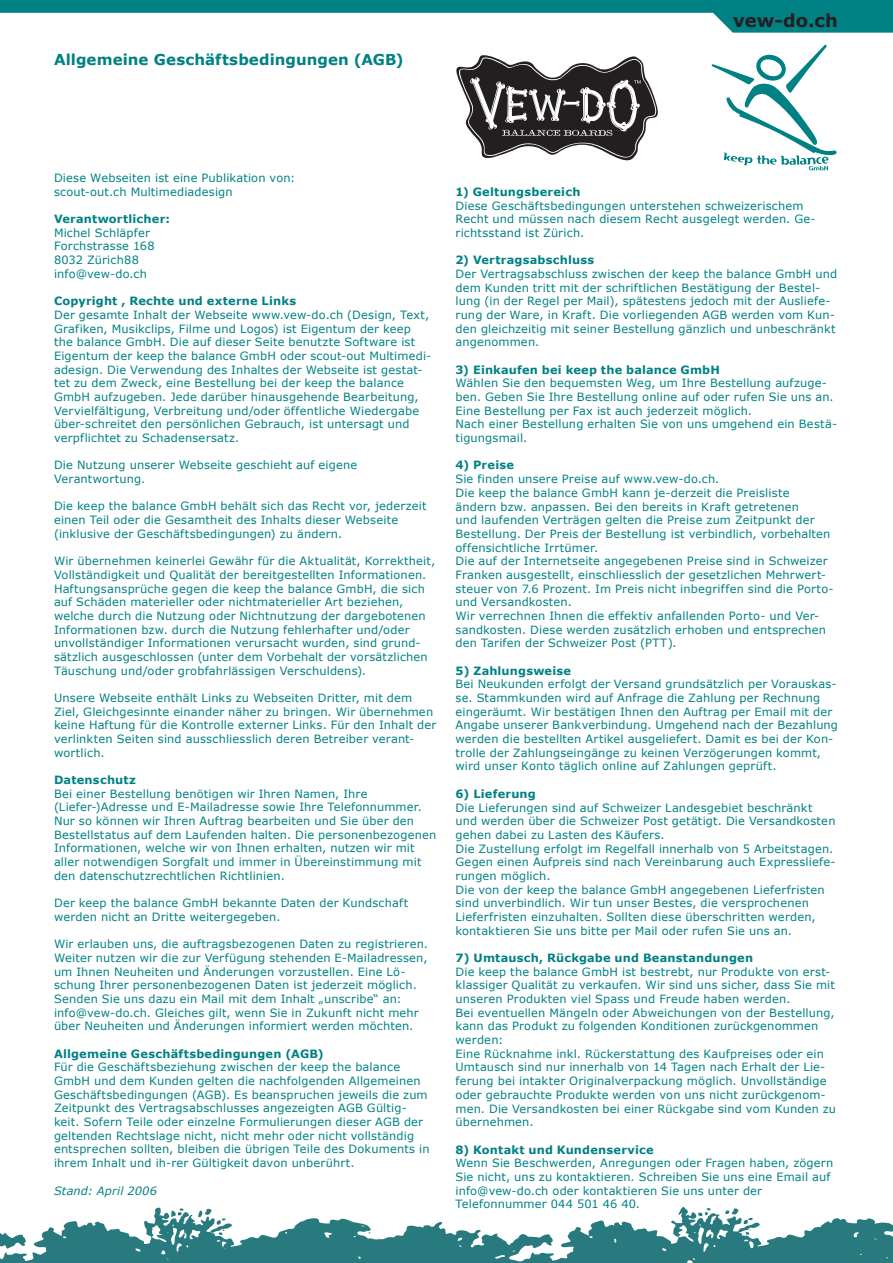
<style>
.page{position:relative;width:893px;height:1263px;background:#fff}
.page>*{position:absolute;margin:0;border:0;box-sizing:border-box;transform-origin:0 0}
.t1{font:700 18px "Verdana";color:#231f20}
.t2{font:700 15px "Verdana";letter-spacing:.005em;color:#008184}
.t3{font:11.4px/13.6px "Verdana";letter-spacing:.015em;color:#008184}
.t4{font:700 11.4px "Verdana";letter-spacing:.015em;color:#008184}
.t5{font:italic 11.4px "Verdana";letter-spacing:.015em;color:#008184}
</style>
<div class="page">
<svg style="left:0;top:0;width:893px;height:33px"></svg>
<svg style="left:0;top:1207px;width:893px;height:56px;fill:#297a7e"></svg>
<svg style="left:170px;top:1208px;width:14px;height:12px"></svg>
<svg style="left:198px;top:1208px;width:34px;height:27px"></svg>
<svg style="left:724px;top:1208px;width:30px;height:27px"></svg>
<svg style="left:698px;top:1208px;width:13px;height:9px"></svg>
<svg style="left:712px;top:45px;width:125px;height:125px"></svg>
<svg style="left:456px;top:55px;width:202px;height:106px"></svg>
<h2 class="t2" style="left:54px;top:50px;width:351px">Allgemeine Geschäftsbedingungen (AGB)</h2>
<h1 class="t1" style="left:733px;top:9px;width:106px">vew-do.ch</h1>
<p class="t3" style="left:54px;top:171px;width:243px">Diese Webseiten ist eine Publikation von: scout-out.ch Multimediadesign</p>
<p class="t4" style="left:54px;top:212px;width:117px">Verantwortlicher:</p>
<p class="t3" style="left:54px;top:225px;width:102px">Michel Schläpfer<br>Forchstrasse 168<br>8032 Zürich88 info@vew-do.ch</p>
<p class="t4" style="left:54px;top:294px;width:244px">Copyright , Rechte und externe Links</p>
<p class="t3" style="left:54px;top:308px;width:379px">Der gesamte Inhalt der Webseite www.vew-do.ch (Design, Text, Grafiken, Musikclips, Filme und Logos) ist Eigentum der keep the balance GmbH. Die auf dieser Seite benutzte Software ist Eigentum der keep the balance GmbH oder scout-out Multimedi&shy;adesign. Die Verwendung des Inhaltes der Webseite ist gestat&shy;tet zu dem Zweck, eine Bestellung bei der keep the balance GmbH aufzugeben. Jede darüber hinausgehende Bearbeitung, Vervielfältigung, Verbreitung und/oder öffentliche Wiedergabe über-schreitet den persönlichen Gebrauch, ist untersagt und verpflichtet zu Schadensersatz.</p>
<p class="t3" style="left:54px;top:458px;width:305px">Die Nutzung unserer Webseite geschieht auf eigene<br>Verantwortung.</p>
<p class="t3" style="left:54px;top:499px;width:374px">Die keep the balance GmbH behält sich das Recht vor, jederzeit einen Teil oder die Gesamtheit des Inhalts dieser Webseite (inklusive der Geschäftsbedingungen) zu ändern.</p>
<p class="t3" style="left:54px;top:554px;width:383px">Wir übernehmen keinerlei Gewähr für die Aktualität, Korrektheit, Vollständigkeit und Qualität der bereitgestellten Informationen.<br>Haftungsansprüche gegen die keep the balance GmbH, die sich auf Schäden materieller oder nichtmaterieller Art beziehen, welche durch die Nutzung oder Nichtnutzung der dargebotenen Informationen bzw. durch die Nutzung fehlerhafter und/oder unvollständiger Informationen verursacht wurden, sind grund&shy;sätzlich ausgeschlossen (unter dem Vorbehalt der vorsätzlichen Täuschung und/oder grobfahrlässigen Verschuldens).</p>
<p class="t3" style="left:54px;top:691px;width:384px">Unsere Webseite enthält Links zu Webseiten Dritter, mit dem Ziel, Gleichgesinnte einander näher zu bringen. Wir übernehmen keine Haftung für die Kontrolle externer Links. Für den Inhalt der verlinkten Seiten sind ausschliesslich deren Betreiber verant&shy;wortlich.</p>
<p class="t4" style="left:54px;top:773px;width:83px">Datenschutz</p>
<p class="t3" style="left:54px;top:786px;width:384px">Bei einer Bestellung benötigen wir Ihren Namen, Ihre (Liefer-)Adresse und E-Mailadresse sowie Ihre Telefonnummer.<br>Nur so können wir Ihren Auftrag bearbeiten und Sie über den Bestellstatus auf dem Laufenden halten. Die personenbezogenen Informationen, welche wir von Ihnen erhalten, nutzen wir mit aller notwendigen Sorgfalt und immer in Übereinstimmung mit den datenschutzrechtlichen Richtlinien.</p>
<p class="t3" style="left:54px;top:896px;width:356px">Der keep the balance GmbH bekannte Daten der Kundschaft werden nicht an Dritte weitergegeben.</p>
<p class="t3" style="left:54px;top:937px;width:375px">Wir erlauben uns, die auftragsbezogenen Daten zu registrieren.<br>Weiter nutzen wir die zur Verfügung stehenden E-Mailadressen, um Ihnen Neuheiten und Änderungen vorzustellen. Eine Lö&shy;schung Ihrer personenbezogenen Daten ist jederzeit möglich.<br>Senden Sie uns dazu ein Mail mit dem Inhalt „unscribe“ an: info@vew-do.ch. Gleiches gilt, wenn Sie in Zukunft nicht mehr über Neuheiten und Änderungen informiert werden möchten.</p>
<p class="t4" style="left:54px;top:1046px;width:271px">Allgemeine Geschäftsbedingungen (AGB)</p>
<p class="t3" style="left:54px;top:1060px;width:377px">Für die Geschäftsbeziehung zwischen der keep the balance GmbH und dem Kunden gelten die nachfolgenden Allgemeinen Geschäftsbedingungen (AGB). Es beanspruchen jeweils die zum Zeitpunkt des Vertragsabschlusses angezeigten AGB Gültig&shy;keit. Sofern Teile oder einzelne Formulierungen dieser AGB der geltenden Rechtslage nicht, nicht mehr oder nicht vollständig entsprechen sollten, bleiben die übrigen Teile des Dokuments in ihrem Inhalt und ih-rer Gültigkeit davon unberührt.</p>
<p class="t5" style="left:54px;top:1183px;width:104px">Stand: April 2006</p>
<p class="t4" style="left:455px;top:184px;width:126px">1) Geltungsbereich</p>
<p class="t3" style="left:455px;top:198px;width:362px">Diese Geschäftsbedingungen unterstehen schweizerischem<br>Recht und müssen nach diesem Recht ausgelegt werden. Ge&shy;richtsstand ist Zürich.</p>
<p class="t4" style="left:455px;top:253px;width:140px">2) Vertragsabschluss</p>
<p class="t3" style="left:455px;top:267px;width:383px">Der Vertragsabschluss zwischen der keep the balance GmbH und dem Kunden tritt mit der schriftlichen Bestätigung der Bestel&shy;lung (in der Regel per Mail), spätestens jedoch mit der Ausliefe&shy;rung der Ware, in Kraft. Die vorliegenden AGB werden vom Kun&shy;den gleichzeitig mit seiner Bestellung gänzlich und unbeschränkt angenommen.</p>
<p class="t4" style="left:455px;top:362px;width:266px">3) Einkaufen bei keep the balance GmbH</p>
<p class="t3" style="left:455px;top:376px;width:383px">Wählen Sie den bequemsten Weg, um Ihre Bestellung aufzuge&shy;ben. Geben Sie Ihre Bestellung online auf oder rufen Sie uns an.<br>Eine Bestellung per Fax ist auch jederzeit möglich.<br>Nach einer Bestellung erhalten Sie von uns umgehend ein Bestä&shy;tigungsmail.</p>
<p class="t4" style="left:455px;top:458px;width:60px">4) Preise</p>
<p class="t3" style="left:455px;top:472px;width:380px">Sie finden unsere Preise auf www.vew-do.ch.<br>Die keep the balance GmbH kann je-derzeit die Preisliste<br>ändern bzw. anpassen. Bei den bereits in Kraft getretenen<br>und laufenden Verträgen gelten die Preise zum Zeitpunkt der Bestellung. Der Preis der Bestellung ist verbindlich, vorbehalten offensichtliche Irrtümer.<br>Die auf der Internetseite angegebenen Preise sind in Schweizer Franken ausgestellt, einschliesslich der gesetzlichen Mehrwert&shy;steuer von 7.6 Prozent. Im Preis nicht inbegriffen sind die Porto&shy;und Versandkosten.<br>Wir verrechnen Ihnen die effektiv anfallenden Porto- und Ver&shy;sandkosten. Diese werden zusätzlich erhoben und entsprechen den Tarifen der Schweizer Post (PTT).</p>
<p class="t4" style="left:455px;top:663px;width:117px">5) Zahlungsweise</p>
<p class="t3" style="left:455px;top:677px;width:384px">Bei Neukunden erfolgt der Versand grundsätzlich per Vorauskas&shy;se. Stammkunden wird auf Anfrage die Zahlung per Rechnung eingeräumt. Wir bestätigen Ihnen den Auftrag per Email mit der Angabe unserer Bankverbindung. Umgehend nach der Bezahlung werden die bestellten Artikel ausgeliefert. Damit es bei der Kon&shy;trolle der Zahlungseingänge zu keinen Verzögerungen kommt, wird unser Konto täglich online auf Zahlungen geprüft.</p>
<p class="t4" style="left:455px;top:786px;width:82px">6) Lieferung</p>
<p class="t3" style="left:455px;top:800px;width:382px">Die Lieferungen sind auf Schweizer Landesgebiet beschränkt und werden über die Schweizer Post getätigt. Die Versandkosten gehen dabei zu Lasten des Käufers.<br>Die Zustellung erfolgt im Regelfall innerhalb von 5 Arbeitstagen.<br>Gegen einen Aufpreis sind nach Vereinbarung auch Expressliefe&shy;rungen möglich.<br>Die von der keep the balance GmbH angegebenen Lieferfristen sind unverbindlich. Wir tun unser Bestes, die versprochenen Lieferfristen einzuhalten. Sollten diese überschritten werden, kontaktieren Sie uns bitte per Mail oder rufen Sie uns an.</p>
<p class="t4" style="left:455px;top:950px;width:299px">7) Umtausch, Rückgabe und Beanstandungen</p>
<p class="t3" style="left:455px;top:964px;width:382px">Die keep the balance GmbH ist bestrebt, nur Produkte von erst&shy;klassiger Qualität zu verkaufen. Wir sind uns sicher, dass Sie mit unseren Produkten viel Spass und Freude haben werden.<br>Bei eventuellen Mängeln oder Abweichungen von der Bestellung, kann das Produkt zu folgenden Konditionen zurückgenommen werden:<br>Eine Rücknahme inkl. Rückerstattung des Kaufpreises oder ein Umtausch sind nur innerhalb von 14 Tagen nach Erhalt der Lie&shy;ferung bei intakter Originalverpackung möglich. Unvollständige oder gebrauchte Produkte werden von uns nicht zurückgenom&shy;men. Die Versandkosten bei einer Rückgabe sind vom Kunden zu übernehmen.</p>
<p class="t4" style="left:455px;top:1142px;width:200px">8) Kontakt und Kundenservice</p>
<p class="t3" style="left:455px;top:1156px;width:379px">Wenn Sie Beschwerden, Anregungen oder Fragen haben, zögern Sie nicht, uns zu kontaktieren. Schreiben Sie uns eine Email auf info@vew-do.ch oder kontaktieren Sie uns unter der Telefonnummer 044 501 46 40.</p>
</div>
